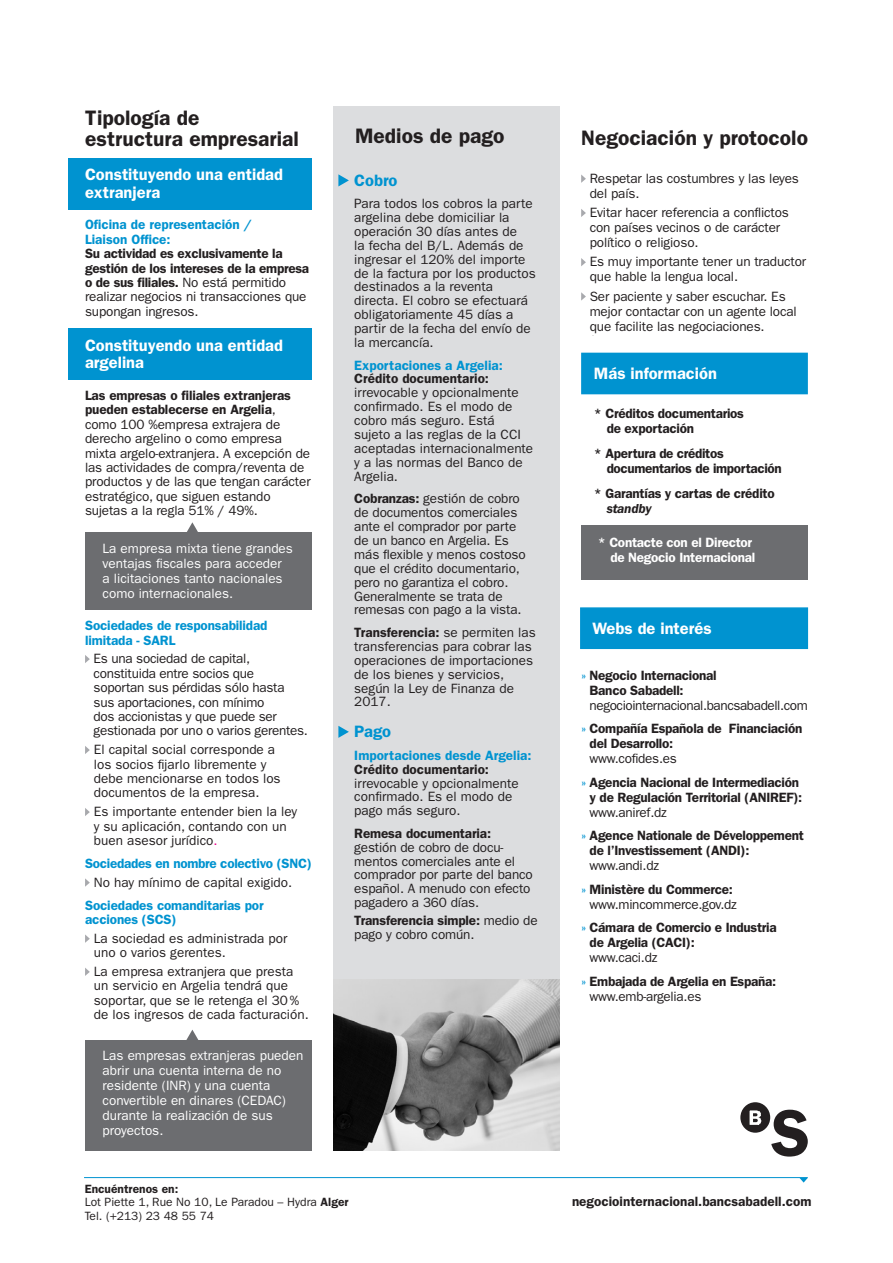
<style>
.page{position:relative;width:893px;height:1263px;background:#fff}
.page>*{position:absolute;margin:0;border:0;box-sizing:border-box;transform-origin:0 0}
.t1{font:600 21px/21px "ITC Franklin Gothic Std";color:#231f20}
.t2{font:600 16.5px/17.7px "ITC Franklin Gothic Std";color:#fff}
.t3{font:600 16.5px "ITC Franklin Gothic Std";color:#0093d0}
.t4{font:13.5px/14px "ITC Franklin Gothic Std";letter-spacing:-.01em;color:#231f20}
.t5{font:600 13.5px/23.5px "ITC Franklin Gothic Std";letter-spacing:-.02em;color:#231f20}
.t6{font:13.5px/15px "ITC Franklin Gothic Std";color:#fff}
.t7{font:600 13.5px/14.4px "ITC Franklin Gothic Std";letter-spacing:-.01em;color:#0093d0}
.t8{font:600 13.5px "ITC Franklin Gothic Std";color:#231f20}
.t9{font:13.5px/23.5px "ITC Franklin Gothic Std";letter-spacing:-.03em;color:#231f20}
.t10{font:600 13.5px/15px "ITC Franklin Gothic Std";letter-spacing:-.02em;color:#fff;text-align:right}
.t11{font:italic 600 13.5px "ITC Franklin Gothic Std";letter-spacing:-.02em;color:#231f20}
.t12{font:12px/13.5px "ITC Franklin Gothic Std";color:#231f20}
.s1{font-weight:400}
.s2{font-weight:600}
.s3{color:#ed028c}
.s4{font-weight:400;color:#0093d0}
.s5{color:#0093d0}
</style>
<div class="page">
<div style="left:333px;top:106px;width:227px;height:1017px;background:#dcdddf"></div>
<img style="left:333px;top:979px;width:227px;height:172px">
<div style="left:68px;top:158px;width:244px;height:51px;background:#0093d0"></div>
<div style="left:68px;top:329px;width:244px;height:51px;background:#0093d0"></div>
<svg style="left:85px;top:655px;width:5px;height:8px"></svg>
<svg style="left:85px;top:746px;width:5px;height:8px"></svg>
<svg style="left:85px;top:808px;width:5px;height:8px"></svg>
<svg style="left:85px;top:878px;width:5px;height:9px"></svg>
<svg style="left:85px;top:934px;width:5px;height:9px"></svg>
<svg style="left:85px;top:968px;width:5px;height:8px"></svg>
<div style="left:580px;top:607px;width:228px;height:42px;background:#0093d0;border:2px solid #0093d0"></div>
<svg style="left:186px;top:522px;width:12px;height:11px"></svg>
<div style="left:85px;top:533px;width:227px;height:77px;background:#6c6d70"></div>
<div style="left:85px;top:1040px;width:227px;height:111px;background:#6c6d70"></div>
<svg style="left:186px;top:1030px;width:12px;height:10px"></svg>
<svg style="left:581px;top:174px;width:5px;height:9px"></svg>
<svg style="left:581px;top:209px;width:5px;height:8px"></svg>
<svg style="left:581px;top:258px;width:5px;height:8px"></svg>
<svg style="left:581px;top:292px;width:5px;height:9px"></svg>
<svg style="left:799px;top:1178px;width:9px;height:4px"></svg>
<hr style="left:84px;top:1177px;width:724px;height:1px;background:#0093d0">
<svg style="left:740px;top:1102px;width:68px;height:54px"></svg>
<svg style="left:338px;top:174px;width:11px;height:12px"></svg>
<svg style="left:338px;top:726px;width:11px;height:12px"></svg>
<div style="left:581px;top:353px;width:227px;height:41px;background:#0093d0"></div>
<div style="left:581px;top:526px;width:227px;height:54px;background:#6c6d70"></div>
<h1 class="t1" style="left:85px;top:107px;width:215px">Tipología de estructura empresarial</h1>
<p class="t2" style="left:85px;top:166px;width:199px">Constituyendo una entidad extranjera</p>
<p class="t7" style="left:85px;top:217px;width:168px">Oficina de representación /<br>Liaison Office:</p>
<p class="t5" style="left:85px;top:246px;width:226px;line-height:14.4px">Su actividad es exclusivamente la gestión de los intereses de la empresa o de sus filiales. <span class="s1">No está permitido realizar negocios ni transacciones que supongan ingresos.</span></p>
<p class="t2" style="left:85px;top:336px;width:199px">Constituyendo una entidad argelina</p>
<p class="t4" style="left:85px;top:388px;width:227px;line-height:14.4px"><span class="s2">Las empresas o fi liales extranjeras pueden establecerse en Argelia</span>, como 100 %empresa extrajera de derecho argelino o como empresa mixta argelo-extranjera. A excepción de las actividades de compra/reventa de productos y de las que tengan carácter estratégico, que siguen estando sujetas a la regla 51% / 49%.</p>
<p class="t6" style="left:103px;top:541px;width:192px">La empresa mixta tiene grandes ventajas fiscales para acceder<br>a licitaciones tanto nacionales como internacionales.</p>
<p class="t7" style="left:85px;top:618px;width:184px">Sociedades de responsabilidad limitada - SARL</p>
<p class="t4" style="left:94px;top:651px;width:216px;line-height:14.4px">Es una sociedad de capital, constituida entre socios que soportan sus pérdidas sólo hasta sus aportaciones, con mínimo<br>dos accionistas y que puede ser gestionada por uno o varios gerentes.</p>
<p class="t4" style="left:94px;top:742px;width:188px;line-height:14.4px">El capital social corresponde a los socios fijarlo libremente y debe mencionarse en todos los documentos de la empresa.</p>
<p class="t4" style="left:94px;top:804px;width:205px;line-height:14.4px">Es importante entender bien la ley y su aplicación, contando con un buen asesor jurídico<span class="s3">.</span></p>
<p class="t7" style="left:85px;top:856px;width:228px">Sociedades en nombre colectivo (SNC)</p>
<p class="t4" style="left:94px;top:875px;width:200px">No hay mínimo de capital exigido.</p>
<p class="t7" style="left:85px;top:898px;width:180px">Sociedades comanditarias por acciones (SCS)</p>
<p class="t4" style="left:94px;top:931px;width:195px;line-height:14.4px">La sociedad es administrada por uno o varios gerentes.</p>
<p class="t4" style="left:94px;top:964px;width:216px;line-height:14.4px">La empresa extranjera que presta un servicio en Argelia tendrá que soportar, que se le retenga el 30% de los ingresos de cada facturación.</p>
<p class="t6" style="left:103px;top:1048px;width:202px">Las empresas extranjeras pueden abrir una cuenta interna de no residente (INR) y una cuenta convertible en dinares (CEDAC) durante la realización de sus proyectos.</p>
<h1 class="t1" style="left:355px;top:126px;width:151px">Medios de pago</h1>
<p class="t3" style="left:354px;top:170px;width:45px">Cobro</p>
<p class="t4" style="left:354px;top:197px;width:183px">Para todos los cobros la parte argelina debe domiciliar la operación 30 días antes de<br>la fecha del B/L. Además de ingresar el 120% del importe de la factura por los productos destinados a la reventa directa. El cobro se efectuará obligatoriamente 45 días a partir de la fecha del envío de la mercancía.</p>
<p class="t7" style="left:354px;top:358px;width:150px">Exportaciones a Argelia:</p>
<p class="t8" style="left:354px;top:371px;width:136px">Crédito documentario:</p>
<p class="t4" style="left:354px;top:386px;width:180px">irrevocable y opcionalmente confirmado. Es el modo de cobro más seguro. Está sujeto a las reglas de la CCI aceptadas internacionalmente y a las normas del Banco de<br>Argelia.</p>
<p class="t4" style="left:354px;top:492px;width:173px"><span class="s2">Cobranzas:</span> gestión de cobro de documentos comerciales ante el comprador por parte de un banco en Argelia. Es más flexible y menos costoso que el crédito documentario, pero no garantiza el cobro.<br>Generalmente se trata de remesas con pago a la vista.</p>
<p class="t4" style="left:354px;top:625px;width:183px"><span class="s2">Transferencia:</span> se permiten las transferencias para cobrar las operaciones de importaciones de los bienes y servicios, según la Ley de Finanza de<br>2017.</p>
<p class="t3" style="left:354px;top:722px;width:38px">Pago</p>
<p class="t7" style="left:354px;top:748px;width:179px">Importaciones desde Argelia:</p>
<p class="t8" style="left:354px;top:761px;width:136px">Crédito documentario:</p>
<p class="t4" style="left:354px;top:776px;width:166px">irrevocable y opcionalmente confirmado. Es el modo de pago más seguro.</p>
<p class="t5" style="left:354px;top:821px;width:138px">Remesa documentaria:</p>
<p class="t4" style="left:354px;top:840px;width:180px">gestión de cobro de docu&shy;mentos comerciales ante el comprador por parte del banco español. A menudo con efecto pagadero a 360 días.</p>
<p class="t4" style="left:354px;top:914px;width:185px"><span class="s2">Transferencia simple:</span> medio de pago y cobro común.</p>
<p class="t12" style="left:85px;top:1182px;width:265px"><span class="s2">Encuéntrenos en:<br></span>Lot Piette 1, Rue No 10, Le Paradou – Hydra <span class="s2">Alger<br></span>Tel. (+213) 23 48 55 74</p>
<h1 class="t1" style="left:581px;top:127px;width:228px">Negociación y protocolo</h1>
<p class="t4" style="left:590px;top:171px;width:211px;line-height:15px">Respetar las costumbres y las leyes del país.</p>
<p class="t4" style="left:590px;top:205px;width:201px;line-height:15px">Evitar hacer referencia a conflictos con países vecinos o de carácter político o religioso.</p>
<p class="t4" style="left:590px;top:254px;width:218px;line-height:15px">Es muy importante tener un traductor que hable la lengua local.</p>
<p class="t4" style="left:590px;top:289px;width:209px;line-height:15px">Ser paciente y saber escuchar. Es mejor contactar con un agente local que facilite las negociaciones.</p>
<p class="t2" style="left:594px;top:364px;width:125px">Más información</p>
<p class="t5" style="left:607px;top:406px;width:139px;line-height:15px;text-indent:-13px">* Créditos documentarios de exportación</p>
<p class="t5" style="left:607px;top:446px;width:177px;line-height:15px;text-indent:-13px">* Apertura de créditos documentarios de importación</p>
<p class="t5" style="left:594px;top:482px;width:182px">* Garantías y cartas de crédito</p>
<p class="t11" style="left:607px;top:501px;width:46px">standby</p>
<p class="t10" style="left:598px;top:535px;width:159px">* Contacte con el Director de Negocio Internacional</p>
<p class="t2" style="left:592px;top:620px;width:121px">Webs de interés</p>
<p class="t5" style="left:590px;top:667px;width:129px;line-height:15px;text-indent:-9px"><span class="s4">»</span> Negocio Internacional<br>Banco Sabadell:</p>
<p class="t9" style="left:581px;top:693px;width:228px;text-indent:9px">negociointernacional.bancsabadell.com <span class="s5">»</span> <span class="s2">Compañía Española de Financiación</span></p>
<p class="t5" style="left:590px;top:732px;width:85px">del Desarrollo:</p>
<p class="t5" style="left:581px;top:747px;width:219px;text-indent:9px"><span class="s1">www.cofides.es<br></span><span class="s4">»</span> Agencia Nacional de Intermediación</p>
<p class="t5" style="left:590px;top:785px;width:214px">y de Regulación Territorial (ANIREF):</p>
<p class="t5" style="left:581px;top:800px;width:224px;text-indent:9px"><span class="s1">www.aniref.dz<br></span><span class="s4">»</span> Agence Nationale de Développement</p>
<p class="t5" style="left:590px;top:839px;width:161px">de l’Investissement (ANDI):</p>
<p class="t5" style="left:581px;top:854px;width:153px;text-indent:9px"><span class="s1">www.andi.dz<br></span><span class="s4">»</span> Ministère du Commerce:</p>
<p class="t5" style="left:581px;top:892px;width:197px;text-indent:9px"><span class="s1">www.mincommerce.gov.dz<br></span><span class="s4">»</span> Cámara de Comercio e Industria</p>
<p class="t5" style="left:590px;top:931px;width:107px">de Argelia (CACI):</p>
<p class="t5" style="left:581px;top:946px;width:197px;text-indent:9px"><span class="s1">www.caci.dz<br></span><span class="s4">»</span> Embajada de Argelia en España:</p>
<p class="t4" style="left:590px;top:989px;width:113px">www.emb-argelia.es</p>
<p class="t8" style="left:572px;top:1193px;width:241px">negociointernacional.bancsabadell.com</p>
</div>
